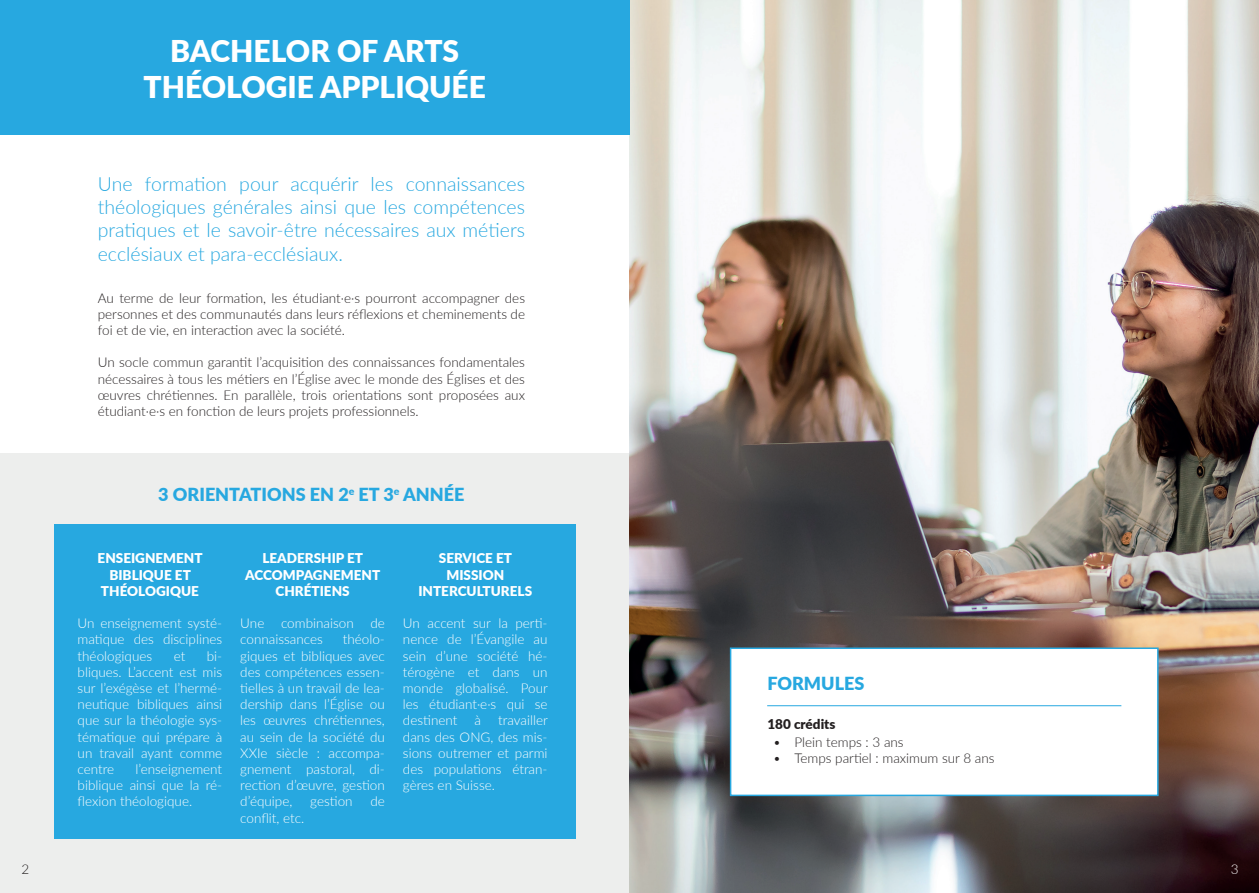
<style>
.page{position:relative;width:1259px;height:893px;background:#fff}
.page>*{position:absolute;margin:0;border:0;box-sizing:border-box;transform-origin:0 0}
.t1{font:900 30px/36px "Lato";color:#fff;text-align:center}
.t2{font:300 19.5px/23.4px "Lato";color:#27a8e0;text-align:justify}
.t3{font:900 18px "Lato";color:#27a8e0}
.t4{font:300 13.5px/16.2px "Lato";color:#fff;text-align:justify}
.t5{font:300 13.5px/16.2px "Lato";color:#231f20;text-align:justify}
.t6{font:900 13.5px/16.2px "Lato";color:#fff;text-align:center}
.t7{font:900 13.5px "Lato";color:#231f20}
</style>
<div class="page">
<div style="left:0;top:453px;width:629px;height:440px;background:#edeeed"></div>
<img style="left:629px;top:0;width:630px;height:893px">
<div style="left:54px;top:525px;width:521px;height:314px;background:#27a8e0"></div>
<div style="left:730px;top:647px;width:428px;height:149px;background:#fff;border:2px solid #27a8e0"></div>
<hr style="left:767px;top:705px;width:354px;height:1px;background:#27a8e0">
<div style="left:0;top:0;width:629px;height:135px;background:#27a8e0"></div>
<h1 class="t1" style="left:143px;top:32px;width:344px">BACHELOR OF ARTS<br>THÉOLOGIE APPLIQUÉE</h1>
<h2 class="t2" style="left:98px;top:171px;width:429px">Une formation pour acquérir les connaissances théologiques générales ainsi que les compétences pratiques et le savoir-être nécessaires aux métiers ecclésiaux et para-ecclésiaux.</h2>
<p class="t5" style="left:98px;top:289px;width:429px">Au terme de leur formation, les étudiant·e·s pourront accompagner des personnes et des communautés dans leurs réflexions et cheminements de foi et de vie, en interaction avec la société.</p>
<p class="t5" style="left:98px;top:354px;width:429px">Un socle commun garantit l’acquisition des connaissances fondamentales nécessaires à tous les métiers en l’Église avec le monde des Églises et des œuvres chrétiennes. En parallèle, trois orientations sont proposées aux étudiant·e·s en fonction de leurs projets professionnels.</p>
<h3 class="t3" style="left:158px;top:481px;width:308px">3 ORIENTATIONS EN 2<sup>e</sup> ET 3<sup>e</sup> ANNÉE</h3>
<p class="t6" style="left:98px;top:550px;width:107px">ENSEIGNEMENT<br>BIBLIQUE ET<br>THÉOLOGIQUE</p>
<p class="t4" style="left:78px;top:615px;width:146px">Un enseignement systé&shy;matique des disciplines théologiques</p>
<p class="t4" style="left:78px;top:647px;width:146px;text-indent:129px">bi&shy;bliques. L’accent est mis sur l’exégèse et l’hermé&shy;neutique bibliques ainsi que sur la théologie sys&shy;tématique qui prépare à un travail ayant comme centre</p>
<p class="t4" style="left:174px;top:647px;width:13px">et</p>
<p class="t4" style="left:78px;top:761px;width:146px;text-indent:58px">l’enseignement biblique ainsi que la ré&shy;flexion théologique.</p>
<p class="t6" style="left:245px;top:550px;width:137px">LEADERSHIP ET<br>ACCOMPAGNEMENT<br>CHRÉTIENS</p>
<p class="t4" style="left:240px;top:615px;width:146px">Une combinaison de connaissances</p>
<p class="t4" style="left:240px;top:631px;width:146px;text-indent:102px">théolo&shy;giques et bibliques avec des compétences essen&shy;tielles à un travail de lea&shy;dership dans l’Église ou les œuvres chrétiennes, au sein de la société du XXIe siècle : accompa&shy;gnement pastoral, di&shy;rection d’œuvre, gestion d’équipe,</p>
<p class="t4" style="left:310px;top:793px;width:44px">gestion</p>
<p class="t4" style="left:370px;top:793px;width:16px">de</p>
<p class="t4" style="left:240px;top:809px;width:66px">conflit, etc.</p>
<p class="t6" style="left:418px;top:550px;width:115px">SERVICE ET<br>MISSION<br>INTERCULTURELS</p>
<p class="t4" style="left:403px;top:615px;width:146px">Un accent sur la perti&shy;nence de l’Évangile au sein d’une société hé&shy;térogène et dans un monde globalisé. Pour les étudiant·e·s qui se destinent</p>
<p class="t4" style="left:403px;top:712px;width:146px;text-indent:95px">travailler dans des ONG, des mis&shy;sions outremer et parmi des populations étran&shy;gères en Suisse.</p>
<p class="t4" style="left:474px;top:712px;width:8px">à</p>
<h3 class="t3" style="left:767px;top:670px;width:99px">FORMULES</h3>
<p class="t7" style="left:767px;top:714px;width:70px">180 crédits</p>
<p class="t5" style="left:773px;top:733px;width:132px">• Plein temps : 3 ans</p>
<p class="t5" style="left:773px;top:749px;width:223px">• Temps partiel : maximum sur 8 ans</p>
<p class="t5" style="left:22px;top:861px;width:9px">2</p>
<p class="t4" style="left:1231px;top:861px;width:9px">3</p>
</div>
